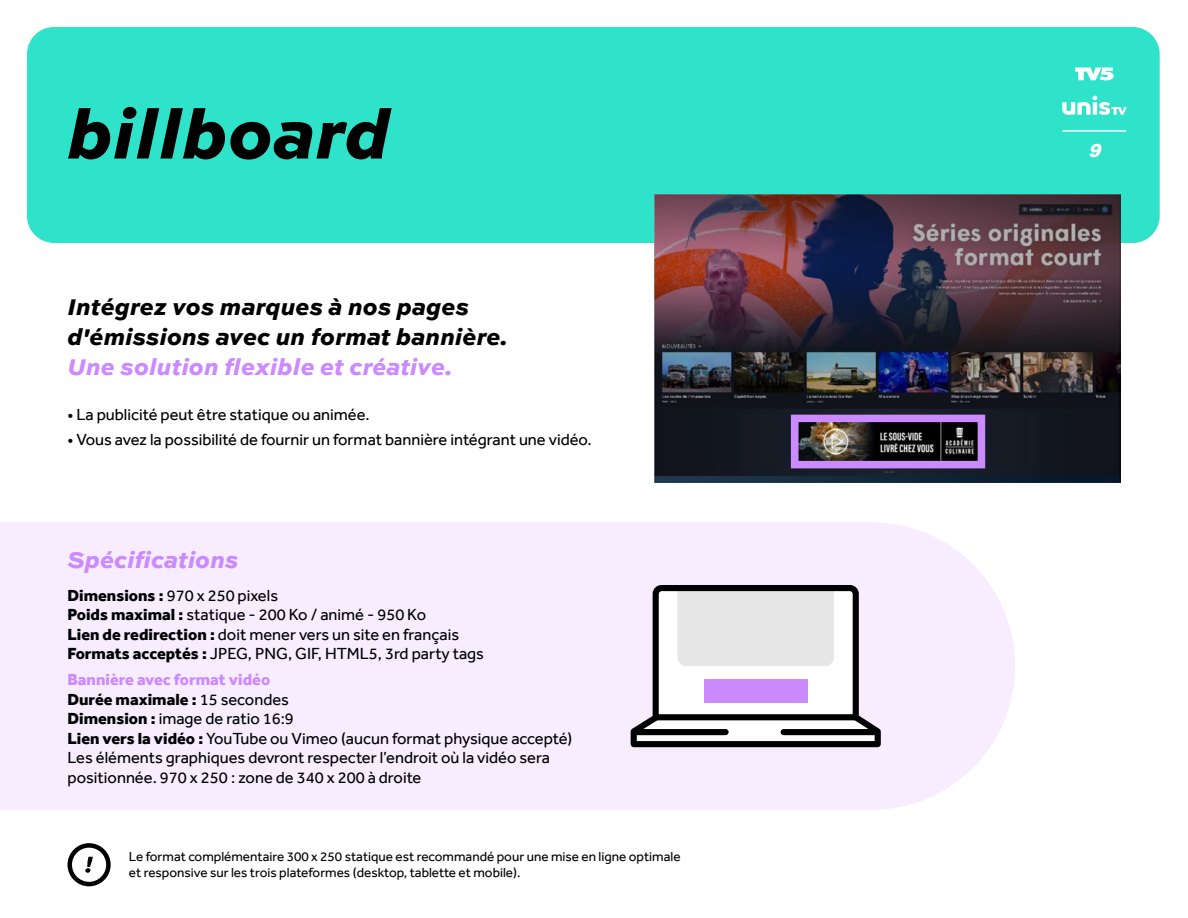
<style>
.page{position:relative;width:1188px;height:918px;background:#fff}
.page>*{position:absolute;margin:0;border:0;box-sizing:border-box;transform-origin:0 0}
.t1{font:italic 800 72px "Sweet Sans Pro";color:#000}
.t2{font:italic 800 24px/30px "Sweet Sans Pro";color:#000}
.t3{font:italic 800 24px "Sweet Sans Pro";color:#cc8aff}
.t4{font:italic 900 18px "Arial";color:#fff}
.t5{font:16.5px/19.5px "Effra";color:#000}
.t6{font:13.5px/16.5px "Effra";color:#000}
.s1{font-weight:800}
.s2{font-weight:800;color:#cc8aff}
</style>
<div class="page">
<div style="left:27px;top:27px;width:1133px;height:216px;background:#2ee3c9;border-radius:27px"></div>
<svg style="left:85px;top:857px;width:8px;height:16px"></svg>
<div style="left:68px;top:843px;width:43px;height:43px;border:4px solid #000;border-radius:50%"></div>
<div style="left:0;top:522px;width:1015px;height:288px;background:#f7edff"></div>
<svg style="left:628px;top:582px;width:256px;height:168px"></svg>
<div style="left:634px;top:729px;width:92px;height:6px;background:#000"></div>
<div style="left:784px;top:729px;width:91px;height:6px;background:#000"></div>
<div style="left:704px;top:679px;width:103px;height:23px;background:#cc8aff"></div>
<img style="left:654px;top:195px;width:466px;height:288px">
<svg style="left:787px;top:411px;width:202px;height:61px;background:#5d4969"></svg>
<svg style="left:1075px;top:68px;width:39px;height:12px"></svg>
<hr style="left:1063px;top:130px;width:63px;height:2px;background:#fff">
<svg style="left:1062px;top:96px;width:65px;height:19px"></svg>
<h1 class="t1" style="left:68px;top:77px;width:324px">billboard</h1>
<h2 class="t2" style="left:68px;top:291px;width:442px">Intégrez vos marques à nos pages d'émissions avec un format bannière.</h2>
<h2 class="t3" style="left:68px;top:348px;width:387px">Une solution flexible et créative.</h2>
<p class="t5" style="left:68px;top:405px;width:304px">• La publicité peut être statique ou animée.</p>
<p class="t5" style="left:68px;top:430px;width:526px">• Vous avez la possibilité de fournir un format bannière intégrant une vidéo.</p>
<h2 class="t3" style="left:68px;top:541px;width:173px">Spécifications</h2>
<p class="t5" style="left:68px;top:585px;width:418px"><span class="s1">Dimensions :</span> 970 x 250 pixels<br><span class="s1">Poids maximal :</span> statique - 200 Ko / animé - 950 Ko<br><span class="s1">Lien de redirection :</span> doit mener vers un site en français <span class="s1">Formats acceptés :</span> JPEG, PNG, GIF, HTML5, 3rd party tags</p>
<p class="t5" style="left:68px;top:670px;width:506px"><span class="s2">Bannière avec format vidéo<br></span><span class="s1">Durée maximale :</span> 15 secondes<br><span class="s1">Dimension :</span> image de ratio 16:9<br><span class="s1">Lien vers la vidéo :</span> YouTube ou Vimeo (aucun format physique accepté)<br>Les éléments graphiques devront respecter l’endroit où la vidéo sera positionnée. 970 x 250 : zone de 340 x 200 à droite</p>
<p class="t6" style="left:129px;top:848px;width:553px">Le format complémentaire 300 x 250 statique est recommandé pour une mise en ligne optimale et responsive sur les trois plateformes (desktop, tablette et mobile).</p>
<p class="t4" style="left:1088px;top:137px;width:20px">9</p>
</div>
